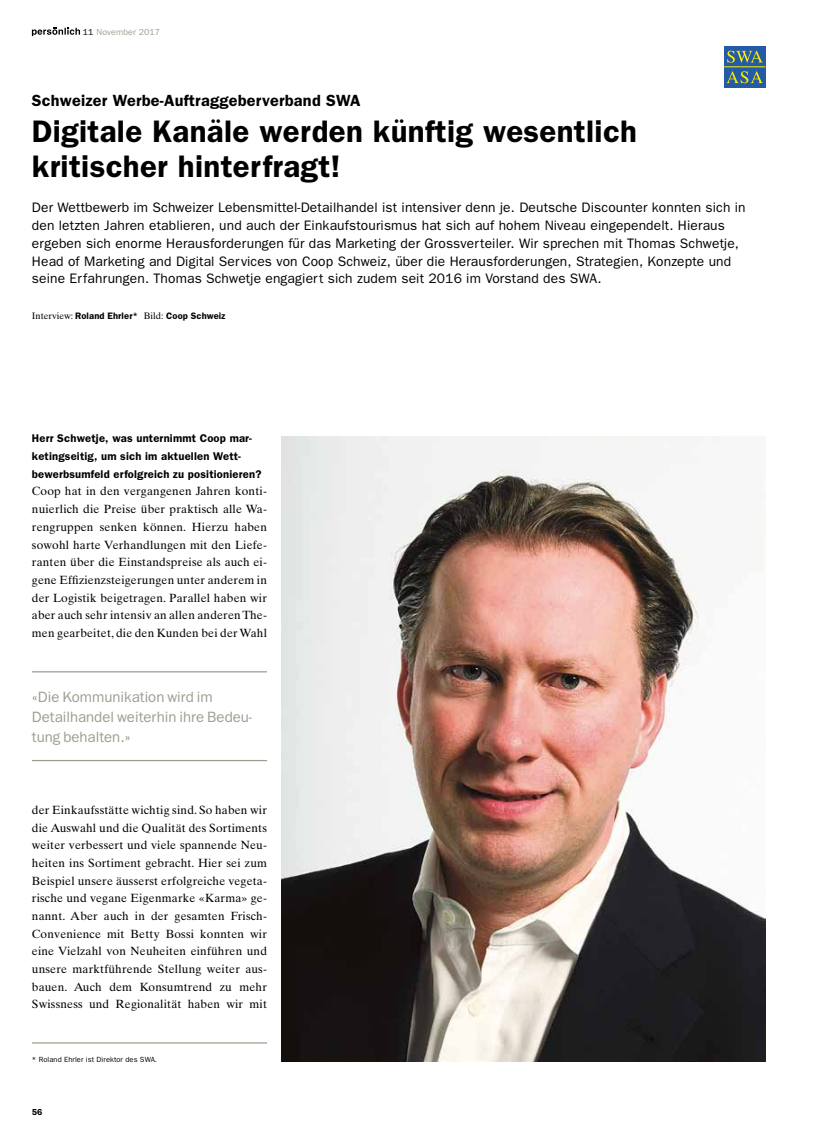
<style>
.page{position:relative;width:833px;height:1134px;background:#fff}
.page>*{position:absolute;margin:0;border:0;box-sizing:border-box;transform-origin:0 0}
.t1{font:600 31.25px/35.4px "Franklin Gothic";letter-spacing:.01em;color:#000}
.t2{font:600 16.25px "Franklin Gothic";letter-spacing:.015em;color:#000}
.t3{font:15px/20px "Franklin Gothic";color:#9e9d90}
.t4{font:13.75px/17.6px "Franklin Gothic";letter-spacing:.01em;color:#000}
.t5{font:11.88px/17.6px "Times Ten";letter-spacing:.015em;color:#000;text-align:justify}
.t6{font:600 11.25px/17.6px "Franklin Gothic";letter-spacing:.015em;color:#000}
.t7{font:600 9.38px "Franklin Gothic";letter-spacing:.015em;color:#000}
.t8{font:8.75px "Franklin Gothic";letter-spacing:.015em;color:#9e9d90}
.t9{font:600 8.75px "Franklin Gothic";color:#000}
.t10{font:7.5px "Franklin Gothic";letter-spacing:.01em;color:#000}
.s1{color:#000}
.s2{font-family:"Times Ten";font-weight:400}
</style>
<div class="page">
<svg style="left:32px;top:28px;width:48px;height:8px"></svg>
<img style="left:281px;top:437px;width:484px;height:624px">
<div style="left:724px;top:46px;width:41px;height:41px;background:#245ba7"></div>
<svg style="left:727px;top:51px;width:36px;height:12px"></svg>
<svg style="left:726px;top:71px;width:37px;height:12px"></svg>
<hr style="left:724px;top:66px;width:41px;height:1px;background:#ffed00">
<hr style="left:32px;top:1042px;width:235px;height:1px;background:#9e9d90">
<hr style="left:32px;top:671px;width:235px;height:1px;background:#9e9d90">
<hr style="left:32px;top:760px;width:235px;height:1px;background:#9e9d90">
<p class="t8" style="left:83px;top:27px;width:79px"><span class="s1">11</span> November 2017</p>
<h2 class="t2" style="left:32px;top:91px;width:330px">Schweizer Werbe-Auftraggeberverband SWA</h2>
<h1 class="t1" style="left:32px;top:113px;width:606px">Digitale Kanäle werden künftig wesentlich kritischer hinterfragt!</h1>
<p class="t4" style="left:32px;top:199px;width:715px">Der Wettbewerb im Schweizer Lebensmittel-Detailhandel ist intensiver denn je. Deutsche Discounter konnten sich in den letzten Jahren etablieren, und auch der Einkaufstourismus hat sich auf hohem Niveau eingependelt. Hieraus ergeben sich enorme Herausforderungen für das Marketing der Grossverteiler. Wir sprechen mit Thomas Schwetje, Head of Marketing and Digital Services von Coop Schweiz, über die Herausforderungen, Strategien, Konzepte und seine Erfahrungen. Thomas Schwetje engagiert sich zudem seit 2016 im Vorstand des SWA.</p>
<p class="t7" style="left:32px;top:310px;width:195px"><span class="s2">Interview:</span> Roland Ehrler* <span class="s2">Bild:</span> Coop Schweiz</p>
<p class="t6" style="left:32px;top:430px;width:231px">Herr Schwetje, was unternimmt Coop mar&shy;ketingseitig, um sich im aktuellen Wett&shy;bewerbsumfeld erfolgreich zu positionieren?</p>
<p class="t5" style="left:32px;top:482px;width:237px">Coop hat in den vergangenen Jahren konti&shy;nuierlich die Preise über praktisch alle Wa&shy;rengruppen senken können. Hierzu haben sowohl harte Verhandlungen mit den Liefe&shy;ranten über die Einstandspreise als auch ei&shy;gene Effizienzsteigerungen unter anderem in der Logistik beigetragen. Parallel haben wir aber auch sehr intensiv an allen anderen The&shy;men gearbeitet, die den Kunden bei der Wahl</p>
<p class="t3" style="left:32px;top:687px;width:222px">«Die Kommunikation wird im<br>Detailhandel weiterhin ihre Bedeu&shy;tung behalten.»</p>
<p class="t5" style="left:32px;top:801px;width:237px">der Einkaufsstätte wichtig sind. So haben wir die Auswahl und die Qualität des Sortiments weiter verbessert und viele spannende Neu&shy;heiten ins Sortiment gebracht. Hier sei zum Beispiel unsere äusserst erfolgreiche vegeta&shy;rische und vegane Eigenmarke «Karma» ge&shy;nannt. Aber auch in der gesamten Frisch-Convenience mit Betty Bossi konnten wir eine Vielzahl von Neuheiten einführen und unsere marktführende Stellung weiter aus&shy;bauen. Auch dem Konsumtrend zu mehr Swissness und Regionalität haben wir mit</p>
<p class="t10" style="left:32px;top:1055px;width:127px">* Roland Ehrler ist Direktor des SWA.</p>
<p class="t9" style="left:32px;top:1106px;width:12px">56</p>
</div>
